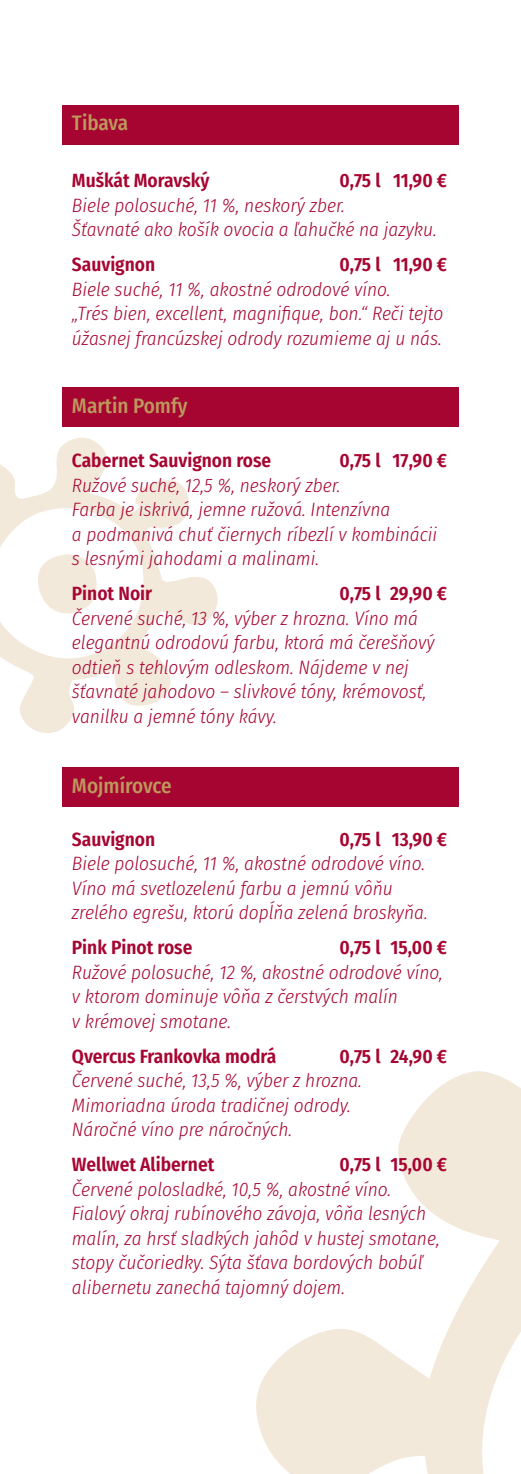
<style>
.page{position:relative;width:521px;height:1474px;background:#fff}
.page>*{position:absolute;margin:0;border:0;box-sizing:border-box;transform-origin:0 0}
.t1{font:500 21px "Fira Sans Condensed";color:#bc995c}
.t2{font:italic 300 19.25px/24.5px "Fira Sans Condensed";color:#a70531}
.t3{font:600 19.25px "Fira Sans Condensed";color:#a70531}
</style>
<div class="page">
<svg style="left:256px;top:1071px;width:265px;height:402px"></svg>
<svg style="left:0;top:437px;width:218px;height:296px"></svg>
<div style="left:62px;top:105px;width:397px;height:40px;background:#a70531"></div>
<div style="left:62px;top:387px;width:397px;height:40px;background:#a70531"></div>
<div style="left:62px;top:767px;width:397px;height:40px;background:#a70531"></div>
<p class="t1" style="left:72px;top:106px;width:58px">Tibava</p>
<p class="t3" style="left:72px;top:165px;width:139px">Muškát Moravský</p>
<p class="t3" style="left:339px;top:165px;width:109px">0,75 l 11,90 €</p>
<p class="t2" style="left:72px;top:193px;width:366px">Biele polosuché, 11 %, neskorý zber.<br>Šťavnaté ako košík ovocia a ľahučké na jazyku.</p>
<p class="t3" style="left:72px;top:249px;width:85px">Sauvignon</p>
<p class="t3" style="left:339px;top:249px;width:109px">0,75 l 11,90 €</p>
<p class="t2" style="left:72px;top:277px;width:373px">Biele suché, 11 %, akostné odrodové víno.<br>„Trés bien, excellent, magnifique, bon.“ Reči tejto úžasnej francúzskej odrody rozumieme aj u nás.</p>
<p class="t1" style="left:72px;top:388px;width:117px">Martin Pomfy</p>
<p class="t3" style="left:72px;top:445px;width:201px">Cabernet Sauvignon rose</p>
<p class="t3" style="left:339px;top:445px;width:109px">0,75 l 17,90 €</p>
<p class="t2" style="left:72px;top:473px;width:367px">Ružové suché, 12,5 %, neskorý zber.<br>Farba je iskrivá, jemne ružová. Intenzívna<br>a podmanivá chuť čiernych ríbezlí v kombinácii s lesnými jahodami a malinami.</p>
<p class="t3" style="left:72px;top:578px;width:82px">Pinot Noir</p>
<p class="t3" style="left:339px;top:578px;width:109px">0,75 l 29,90 €</p>
<p class="t2" style="left:72px;top:606px;width:364px">Červené suché, 13 %, výber z hrozna. Víno má elegantnú odrodovú farbu, ktorá má čerešňový odtieň s tehlovým odleskom. Nájdeme v nej šťavnaté jahodovo – slivkové tóny, krémovosť, vanilku a jemné tóny kávy.</p>
<p class="t1" style="left:72px;top:768px;width:101px">Mojmírovce</p>
<p class="t3" style="left:72px;top:823px;width:85px">Sauvignon</p>
<p class="t3" style="left:339px;top:823px;width:109px">0,75 l 13,90 €</p>
<p class="t2" style="left:72px;top:851px;width:357px">Biele polosuché, 11 %, akostné odrodové víno.<br>Víno má svetlozelenú farbu a jemnú vôňu zrelého egrešu, ktorú dopĺňa zelená broskyňa.</p>
<p class="t3" style="left:72px;top:931px;width:122px">Pink Pinot rose</p>
<p class="t3" style="left:339px;top:931px;width:109px">0,75 l 15,00 €</p>
<p class="t2" style="left:72px;top:959px;width:372px">Ružové polosuché, 12 %, akostné odrodové víno, v ktorom dominuje vôňa z čerstvých malín<br>v krémovej smotane.</p>
<p class="t3" style="left:72px;top:1040px;width:206px">Qvercus Frankovka modrá</p>
<p class="t3" style="left:339px;top:1040px;width:109px">0,75 l 24,90 €</p>
<p class="t2" style="left:72px;top:1068px;width:291px">Červené suché, 13,5 %, výber z hrozna.<br>Mimoriadna úroda tradičnej odrody.<br>Náročné víno pre náročných.</p>
<p class="t3" style="left:72px;top:1148px;width:144px">Wellwet Alibernet</p>
<p class="t3" style="left:339px;top:1148px;width:109px">0,75 l 15,00 €</p>
<p class="t2" style="left:72px;top:1176px;width:369px">Červené polosladké, 10,5 %, akostné víno.<br>Fialový okraj rubínového závoja, vôňa lesných malín, za hrsť sladkých jahôd v hustej smotane, stopy čučoriedky. Sýta šťava bordových bobúľ alibernetu zanechá tajomný dojem.</p>
</div>
